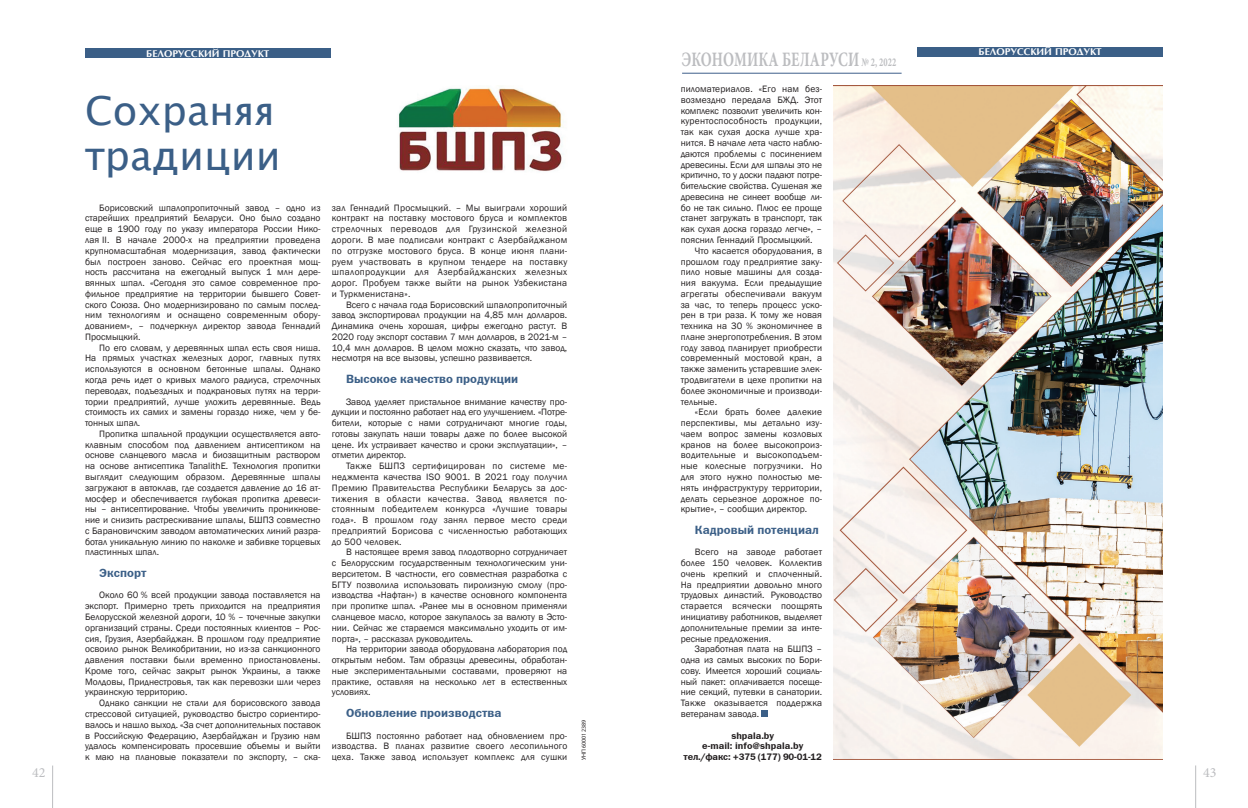
<style>
.page{position:relative;width:1248px;height:808px;background:#fff}
.page>*{position:absolute;margin:0;border:0;box-sizing:border-box;transform-origin:0 0}
.Заголовок{font:40px/45px "Lucida Sans Unicode";color:#3b5f87}
.t1{font:700 20.5px "Minion Pro";letter-spacing:.01em;color:#bcbdc0;scale:.7 1}
.t2{font:14px "Minion Pro";color:#bcbdc0}
.text{font:12px "Franklin Gothic Demi C";color:#3b5f87}
.РУБРИКА_ПОЛОСЫ{font:700 10px "Optima";color:#fff}
.text-2{font:9.5px/10.8px "Franklin Gothic";color:#231f20;text-align:justify}
.text-3{font:9.5px "Franklin Gothic Demi C";color:#231f20}
.Табл{font:6px "Myriad Pro";color:#231f20}
.s1{font-size:12px}
</style>
<div class="page">
<hr style="left:52px;top:765px;width:1px;height:43px;background:#bcbdc0">
<hr style="left:1194px;top:765px;width:1px;height:43px;background:#bcbdc0">
<div style="left:917px;top:47px;width:245px;height:10px;background:#3b5f87"></div>
<hr style="left:682px;top:73px;width:219px;height:1px;background:#3e5f8a">
<div style="left:85px;top:48px;width:245px;height:10px;background:#3b5f87"></div>
<div style="left:761px;top:711px;width:7px;height:6px;background:#3b5f87"></div>
<img style="left:399px;top:87px;width:165px;height:84px">
<img style="left:833px;top:85px;width:329px;height:675px">
<p class="РУБРИКА_ПОЛОСЫ" style="left:146px;top:48px;width:125px">БЕЛОРУССКИЙ ПРОДУКТ</p>
<p class="РУБРИКА_ПОЛОСЫ" style="left:978px;top:46px;width:125px">БЕЛОРУССКИЙ ПРОДУКТ</p>
<h2 class="t1" style="left:681px;top:45px;width:308px">ЭКОНОМИКА БЕЛАРУСИ <span class="s1">№ 2, 2022</span></h2>
<p class="Заголовок" style="left:85px;top:89px;width:197px">Сохраняя традиции</p>
<p class="text-2" style="left:85px;top:202px;width:237px;text-indent:14px">Борисовский шпалопропиточный завод – одно из старейших предприятий Беларуси. Оно было создано еще в 1900 году по указу императора России Нико&shy;лая II. В начале 2000-х на предприятии проведена крупномасштабная модернизация, завод фактически был построен заново. Сейчас его проектная мощ&shy;ность рассчитана на ежегодный выпуск 1 млн дере&shy;вянных шпал. «Сегодня это самое современное про&shy;фильное предприятие на территории бывшего Совет&shy;ского Союза. Оно модернизировано по самым послед&shy;ним технологиям и оснащено современным обору&shy;дованием», – подчеркнул директор завода Геннадий Просмыцкий.</p>
<p class="text-2" style="left:85px;top:342px;width:237px;text-indent:14px">По его словам, у деревянных шпал есть своя ниша.<br>На прямых участках железных дорог, главных путях используются в основном бетонные шпалы. Однако когда речь идет о кривых малого радиуса, стрелочных переводах, подъездных и подкрановых путях на терри&shy;тории предприятий, лучше уложить деревянные. Ведь стоимость их самих и замены гораздо ниже, чем у бе&shy;тонных шпал.</p>
<p class="text-2" style="left:85px;top:428px;width:237px;text-indent:14px">Пропитка шпальной продукции осуществляется авто&shy;клавным способом под давлением антисептиком на основе сланцевого масла и биозащитным раствором на основе антисептика TanalithE. Технология пропитки выглядит следующим образом. Деревянные шпалы загружают в автоклав, где создается давление до 16 ат&shy;мосфер и обеспечивается глубокая пропитка древеси&shy;ны – антисептирование. Чтобы увеличить проникнове&shy;ние и снизить растрескивание шпалы, БШПЗ совместно с Барановичским заводом автоматических линий разра&shy;ботал уникальную линию по наколке и забивке торцевых пластинных шпал.</p>
<p class="text" style="left:99px;top:566px;width:49px">Экспорт</p>
<p class="text-2" style="left:85px;top:590px;width:237px;text-indent:14px">Около 60 % всей продукции завода поставляется на экспорт. Примерно треть приходится на предприятия Белорусской железной дороги, 10 % – точечные закупки организаций страны. Среди постоянных клиентов – Рос&shy;сия, Грузия, Азербайджан. В прошлом году предприятие освоило рынок Великобритании, но из-за санкционного давления поставки были временно приостановлены.<br>Кроме того, сейчас закрыт рынок Украины, а также Молдовы, Приднестровья, так как перевозки шли через украинскую территорию.</p>
<p class="text-2" style="left:85px;top:698px;width:237px;text-indent:14px">Однако санкции не стали для борисовского завода стрессовой ситуацией, руководство быстро сориентиро&shy;валось и нашло выход. «За счет дополнительных поставок в Российскую Федерацию, Азербайджан и Грузию нам удалось компенсировать просевшие объемы и выйти к маю на плановые показатели по экспорту, – ска-</p>
<p class="text-2" style="left:332px;top:202px;width:237px">зал Геннадий Просмыцкий. – Мы выиграли хороший контракт на поставку мостового бруса и комплектов стрелочных переводов для Грузинской железной дороги. В мае подписали контракт с Азербайджаном по отгрузке мостового бруса. В конце июня плани&shy;руем участвовать в крупном тендере на поставку шпалопродукции для Азербайджанских железных дорог. Пробуем также выйти на рынок Узбекистана и Туркменистана».</p>
<p class="text-2" style="left:332px;top:299px;width:237px;text-indent:14px">Всего с начала года Борисовский шпалопропиточный завод экспортировал продукции на 4,85 млн долларов.<br>Динамика очень хорошая, цифры ежегодно растут. В 2020 году экспорт составил 7 млн долларов, в 2021-м – 10,4 млн долларов. В целом можно сказать, что завод, несмотря на все вызовы, успешно развивается.</p>
<p class="text" style="left:346px;top:372px;width:174px">Высокое качество продукции</p>
<p class="text-2" style="left:332px;top:396px;width:237px;text-indent:14px">Завод уделяет пристальное внимание качеству про&shy;дукции и постоянно работает над его улучшением. «Потре&shy;бители, которые с нами сотрудничают многие годы, готовы закупать наши товары даже по более высокой цене. Их устраивает качество и сроки эксплуатации», – отметил директор.</p>
<p class="text-2" style="left:332px;top:461px;width:237px;text-indent:14px">Также БШПЗ сертифицирован по системе ме&shy;неджмента качества ISO 9001. В 2021 году получил Премию Правительства Республики Беларусь за дос&shy;тижения в области качества. Завод является по&shy;стоянным победителем конкурса «Лучшие товары года». В прошлом году занял первое место среди предприятий Борисова с численностью работающих до 500 человек.</p>
<p class="text-2" style="left:332px;top:547px;width:237px;text-indent:14px">В настоящее время завод плодотворно сотрудничает с Белорусским государственным технологическим уни&shy;верситетом. В частности, его совместная разработка с БГТУ позволила использовать пиролизную смолу (про&shy;изводства «Нафтан») в качестве основного компонента при пропитке шпал. «Ранее мы в основном применяли сланцевое масло, которое закупалось за валюту в Эсто&shy;нии. Сейчас же стараемся максимально уходить от им&shy;порта», – рассказал руководитель.</p>
<p class="text-2" style="left:332px;top:644px;width:237px;text-indent:14px">На территории завода оборудована лаборатория под открытым небом. Там образцы древесины, обработан&shy;ные экспериментальными составами, проверяют на практике, оставляя на несколько лет в естественных условиях.</p>
<p class="text" style="left:346px;top:706px;width:157px">Обновление производства</p>
<p class="text-2" style="left:332px;top:730px;width:237px;text-indent:14px">БШПЗ постоянно работает над обновлением про&shy;изводства. В планах развитие своего лесопильного цеха. Также завод использует комплекс для сушки</p>
<p class="Табл" style="left:580px;top:760px;width:41px;rotate:-90deg">УНП 600012389</p>
<p class="text-2" style="left:680px;top:84px;width:143px">пиломатериалов. «Его нам без&shy;возмездно передала БЖД. Этот комплекс позволит увеличить кон&shy;курентоспособность продукции, так как сухая доска лучше хра&shy;нится. В начале лета часто наблю&shy;даются проблемы с посинением древесины. Если для шпалы это не критично, то у доски падают потре&shy;бительские свойства. Сушеная же древесина не синеет вообще ли&shy;бо не так сильно. Плюс ее проще станет загружать в транспорт, так как сухая доска гораздо легче», – пояснил Геннадий Просмыцкий.</p>
<p class="text-2" style="left:680px;top:245px;width:143px;text-indent:14px">Что касается оборудования, в прошлом году предприятие заку&shy;пило новые машины для созда&shy;ния вакуума. Если предыдущие агрегаты обеспечивали вакуум за час, то теперь процесс уско&shy;рен в три раза. К тому же новая техника на 30 % экономичнее в плане энергопотребления. В этом году завод планирует приобрести современный мостовой кран, а также заменить устаревшие элек&shy;тродвигатели в цехе пропитки на более экономичные и производи&shy;тельные.</p>
<p class="text-2" style="left:680px;top:407px;width:143px;text-indent:14px">«Если брать более далекие перспективы, мы детально изу&shy;чаем вопрос замены козловых кранов на более высокопроиз&shy;водительные и высокоподъем&shy;ные колесные погрузчики. Но для этого нужно полностью ме&shy;нять инфраструктуру территории, делать серьезное дорожное по&shy;крытие», – сообщил директор.</p>
<p class="text" style="left:694px;top:523px;width:125px">Кадровый потенциал</p>
<p class="text-2" style="left:680px;top:547px;width:143px;text-indent:14px">Всего на заводе работает более 150 человек. Коллектив очень крепкий и сплоченный.<br>На предприятии довольно много трудовых династий. Руководство старается всячески поощрять инициативу работников, выделяет дополнительные премии за инте&shy;ресные предложения.</p>
<p class="text-2" style="left:680px;top:644px;width:143px;text-indent:14px">Заработная плата на БШПЗ – одна из самых высоких по Бори&shy;сову. Имеется хороший социаль&shy;ный пакет: оплачивается посеще&shy;ние секций, путевки в санатории.<br>Также оказывается поддержка ветеранам завода.</p>
<p class="text-3" style="left:731px;top:730px;width:44px">shpala.by</p>
<p class="text-3" style="left:702px;top:741px;width:103px">e-mail: info@shpala.by</p>
<p class="text-3" style="left:683px;top:751px;width:140px">тел./факс: +375 (177) 90-01-12</p>
<h3 class="t2" style="left:32px;top:763px;width:15px">42</h3>
<h3 class="t2" style="left:1203px;top:763px;width:15px">43</h3>
</div>
